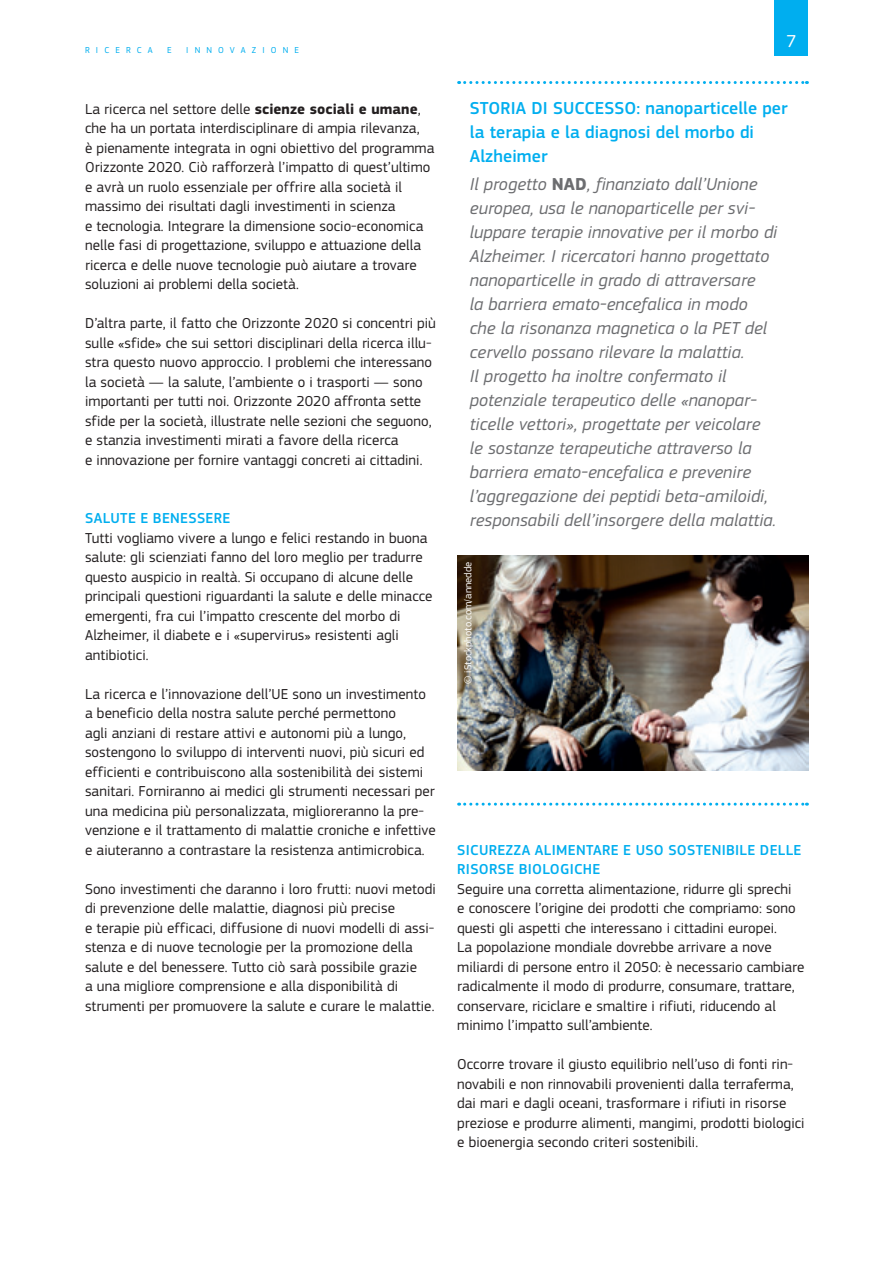
<style>
.page{position:relative;width:893px;height:1263px;background:#fff}
.page>*{position:absolute;margin:0;border:0;box-sizing:border-box;transform-origin:0 0}
.Box{font:italic 18px/24px "EC Square Sans Pro";letter-spacing:.005em;color:#6c6d70}
.Box_Title{font:500 18px/24px "EC Square Sans Pro";letter-spacing:.005em;color:#00aeef}
.t1{font:18px "EC Square Sans Pro";color:#fff}
.BodyText{font:15px/19.5px "EC Square Sans Pro";letter-spacing:.005em;color:#231f20}
.Heading04{font:500 15px/19.5px "EC Square Sans Pro";letter-spacing:.02em;color:#00aeef}
.t2{font:10.5px "EC Square Sans Pro";letter-spacing:.005em;color:#fff}
.t3{font:9px "EC Square Sans Pro";letter-spacing:.68em;color:#00aeef}
.s1{font-weight:700}
.s2{font-weight:700;font-style:normal}
</style>
<div class="page">
<div style="left:775px;top:0;width:33px;height:55px;background:#00aeef"></div>
<svg style="left:459px;top:81px;width:348px;height:3px"></svg>
<svg style="left:459px;top:803px;width:348px;height:3px"></svg>
<img style="left:457px;top:555px;width:351px;height:215px">
<p class="t3" style="left:85px;top:45px;width:69px">RICERCA</p>
<p class="t3" style="left:167px;top:45px;width:6px">E</p>
<p class="t3" style="left:186px;top:45px;width:114px">INNOVAZIONE</p>
<p class="BodyText" style="left:85px;top:99px;width:351px">La ricerca nel settore delle <span class="s1">scienze sociali e umane</span>, che ha un portata interdisciplinare di ampia rilevanza,<br>è pienamente integrata in ogni obiettivo del programma Orizzonte 2020. Ciò rafforzerà l’impatto di quest’ultimo e avrà un ruolo essenziale per offrire alla società il massimo dei risultati dagli investimenti in scienza<br>e tecnologia. Integrare la dimensione socio‑economica nelle fasi di progettazione, sviluppo e attuazione della ricerca e delle nuove tecnologie può aiutare a trovare soluzioni ai problemi della società.</p>
<p class="BodyText" style="left:85px;top:314px;width:352px">D’altra parte, il fatto che Orizzonte 2020 si concentri più sulle «sfide» che sui settori disciplinari della ricerca illu&shy;stra questo nuovo approccio. I problemi che interessano la società — la salute, l’ambiente o i trasporti — sono importanti per tutti noi. Orizzonte 2020 affronta sette sfide per la società, illustrate nelle sezioni che seguono, e stanzia investimenti mirati a favore della ricerca<br>e innovazione per fornire vantaggi concreti ai cittadini.</p>
<p class="Heading04" style="left:85px;top:509px;width:147px">SALUTE E BENESSERE</p>
<p class="BodyText" style="left:85px;top:528px;width:349px">Tutti vogliamo vivere a lungo e felici restando in buona salute: gli scienziati fanno del loro meglio per tradurre questo auspicio in realtà. Si occupano di alcune delle principali questioni riguardanti la salute e delle minacce emergenti, fra cui l’impatto crescente del morbo di Alzheimer, il diabete e i «supervirus» resistenti agli antibiotici.</p>
<p class="BodyText" style="left:85px;top:684px;width:352px">La ricerca e l’innovazione dell’UE sono un investimento a beneficio della nostra salute perché permettono<br>agli anziani di restare attivi e autonomi più a lungo, sostengono lo sviluppo di interventi nuovi, più sicuri ed efficienti e contribuiscono alla sostenibilità dei sistemi sanitari. Forniranno ai medici gli strumenti necessari per una medicina più personalizzata, miglioreranno la pre&shy;venzione e il trattamento di malattie croniche e infettive e aiuteranno a contrastare la resistenza antimicrobica.</p>
<p class="BodyText" style="left:85px;top:879px;width:352px">Sono investimenti che daranno i loro frutti: nuovi metodi di prevenzione delle malattie, diagnosi più precise<br>e terapie più efficaci, diffusione di nuovi modelli di assi&shy;stenza e di nuove tecnologie per la promozione della salute e del benessere. Tutto ciò sarà possibile grazie<br>a una migliore comprensione e alla disponibilità di strumenti per promuovere la salute e curare le malattie.</p>
<p class="t1" style="left:786px;top:30px;width:12px">7</p>
<p class="Box_Title" style="left:470px;top:96px;width:319px">STORIA DI SUCCESSO: nanoparticelle per la terapia e la diagnosi del morbo di<br>Alzheimer</p>
<p class="Box" style="left:470px;top:172px;width:309px">Il progetto <span class="s2">NAD</span>, finanziato dall’Unione europea, usa le nanoparticelle per svi&shy;luppare terapie innovative per il morbo di Alzheimer. I ricercatori hanno progettato nanoparticelle in grado di attraversare<br>la barriera emato‑encefalica in modo che la risonanza magnetica o la PET del cervello possano rilevare la malattia.<br>Il progetto ha inoltre confermato il potenziale terapeutico delle «nanopar&shy;ticelle vettori», progettate per veicolare le sostanze terapeutiche attraverso la barriera emato‑encefalica e prevenire l’aggregazione dei peptidi beta‑amiloidi, responsabili dell’insorgere della malattia.</p>
<p class="t2" style="left:462px;top:684px;width:124px;rotate:-90deg">© iStockphoto.com/annedde</p>
<p class="Heading04" style="left:457px;top:840px;width:346px">SICUREZZA ALIMENTARE E USO SOSTENIBILE DELLE<br>RISORSE BIOLOGICHE</p>
<p class="BodyText" style="left:457px;top:879px;width:349px">Seguire una corretta alimentazione, ridurre gli sprechi<br>e conoscere l’origine dei prodotti che compriamo: sono questi gli aspetti che interessano i cittadini europei.<br>La popolazione mondiale dovrebbe arrivare a nove miliardi di persone entro il 2050: è necessario cambiare radicalmente il modo di produrre, consumare, trattare, conservare, riciclare e smaltire i rifiuti, riducendo al minimo l’impatto sull’ambiente.</p>
<p class="BodyText" style="left:457px;top:1055px;width:349px">Occorre trovare il giusto equilibrio nell’uso di fonti rin&shy;novabili e non rinnovabili provenienti dalla terraferma, dai mari e dagli oceani, trasformare i rifiuti in risorse preziose e produrre alimenti, mangimi, prodotti biologici e bioenergia secondo criteri sostenibili.</p>
</div>
